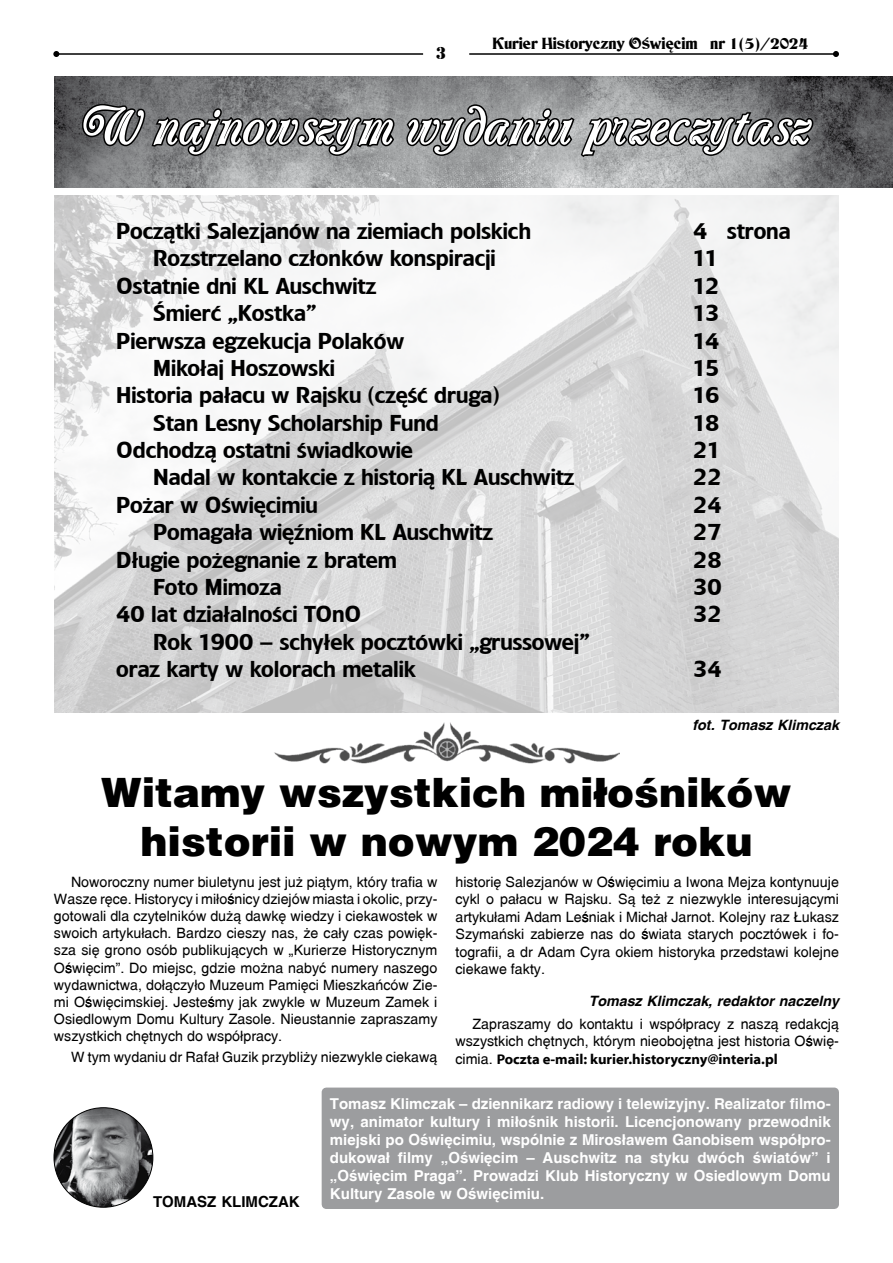
<style>
.page{position:relative;width:893px;height:1263px;background:#fff}
.page>*{position:absolute;margin:0;border:0;box-sizing:border-box;transform-origin:0 0}
.t1{font:55.5px "EFN Jessica";color:#fff}
.t2{font:900 40.5px/48.6px "Switzerland";color:#000;text-align:center}
.t3{font:21px/27.5px "EFN Tess";color:#000}
.t4{font:18px "Frontierpl";color:#000}
.t5{font:15.75px "EFN Werset";color:#000}
.t6{font:700 15px/18px "Switzerland";color:#fff;text-align:justify}
.t7{font:700 15px "Switzerland";color:#000}
.t8{font:14.25px/17.1px "Switzerland";color:#000;text-align:justify}
.t9{font:italic 700 14.25px "Switzerland";color:#000}
.t10{font:700 14.25px "Myriad Web Pro";color:#000}
.s1{font-family:"Switzerland";font-weight:400}
</style>
<div class="page">
<hr style="left:469px;top:53px;width:367px;height:2px;background:#000">
<svg style="left:833px;top:51px;width:6px;height:6px"></svg>
<hr style="left:56px;top:53px;width:367px;height:2px;background:#000">
<svg style="left:53px;top:51px;width:6px;height:6px"></svg>
<div style="left:322px;top:1087px;width:517px;height:122px;background:#9c9d9f"></div>
<img style="left:54px;top:77px;width:839px;height:110px">
<svg style="left:80px;top:102px;width:316px;height:86px;background:#6c6d6e"></svg>
<svg style="left:405px;top:103px;width:410px;height:85px;background:#7e7f80"></svg>
<img style="left:54px;top:1108px;width:99px;height:99px;border-radius:50px">
<img style="left:274px;top:722px;width:345px;height:42px">
<img style="left:54px;top:196px;width:785px;height:516px">
<p class="t4" style="left:436px;top:43px;width:12px">3</p>
<p class="t5" style="left:492px;top:33px;width:317px">Kurier Historyczny Oświęcim nr 1(5)/2024</p>
<h1 class="t1" style="left:82px;top:91px;width:730px">W najnowszym wydaniu przeczytasz</h1>
<h3 class="t3" style="left:116px;top:218px;width:416px">Początki Salezjanów na ziemiach polskich</h3>
<h3 class="t3" style="left:693px;top:218px;width:99px">4 strona</h3>
<h3 class="t3" style="left:153px;top:245px;width:344px">Rozstrzelano członków konspiracji</h3>
<h3 class="t3" style="left:693px;top:245px;width:25px">11</h3>
<h3 class="t3" style="left:116px;top:272px;width:261px">Ostatnie dni KL Auschwitz</h3>
<h3 class="t3" style="left:693px;top:272px;width:28px">12</h3>
<h3 class="t3" style="left:153px;top:300px;width:164px">Śmierć „Kostka”</h3>
<h3 class="t3" style="left:693px;top:300px;width:28px">13</h3>
<h3 class="t3" style="left:116px;top:327px;width:289px">Pierwsza egzekucja Polaków</h3>
<h3 class="t3" style="left:693px;top:327px;width:28px">14</h3>
<h3 class="t3" style="left:153px;top:355px;width:183px">Mikołaj Hoszowski</h3>
<h3 class="t3" style="left:693px;top:355px;width:28px">15</h3>
<h3 class="t3" style="left:116px;top:382px;width:385px">Historia pałacu w Rajsku (część druga)</h3>
<h3 class="t3" style="left:693px;top:382px;width:28px">16</h3>
<h3 class="t3" style="left:153px;top:409px;width:287px">Stan Lesny Scholarship Fund</h3>
<h3 class="t3" style="left:693px;top:409px;width:28px">18</h3>
<h3 class="t3" style="left:116px;top:437px;width:298px">Odchodzą ostatni świadkowie</h3>
<h3 class="t3" style="left:693px;top:437px;width:28px">21</h3>
<h3 class="t3" style="left:153px;top:464px;width:423px">Nadal w kontakcie z historią KL Auschwitz</h3>
<h3 class="t3" style="left:693px;top:464px;width:30px">22</h3>
<h3 class="t3" style="left:116px;top:491px;width:203px">Pożar w Oświęcimiu</h3>
<h3 class="t3" style="left:693px;top:491px;width:30px">24</h3>
<h3 class="t3" style="left:153px;top:519px;width:341px">Pomagała więźniom KL Auschwitz</h3>
<h3 class="t3" style="left:693px;top:519px;width:30px">27</h3>
<h3 class="t3" style="left:116px;top:546px;width:282px">Długie pożegnanie z bratem</h3>
<h3 class="t3" style="left:693px;top:546px;width:30px">28</h3>
<h3 class="t3" style="left:153px;top:574px;width:130px">Foto Mimoza</h3>
<h3 class="t3" style="left:693px;top:574px;width:30px">30</h3>
<h3 class="t3" style="left:116px;top:601px;width:246px">40 lat działalności TOnO</h3>
<h3 class="t3" style="left:693px;top:601px;width:30px">32</h3>
<h3 class="t3" style="left:116px;top:628px;width:475px;text-indent:37px">Rok 1900 – schyłek pocztówki „grussowej” oraz karty w kolorach metalik</h3>
<h3 class="t3" style="left:693px;top:656px;width:30px">34</h3>
<p class="t9" style="left:692px;top:717px;width:148px">fot. Tomasz Klimczak</p>
<h2 class="t2" style="left:101px;top:770px;width:692px">Witamy wszystkich miłośników historii w nowym 2024 roku</h2>
<p class="t8" style="left:54px;top:873px;width:385px;text-indent:17px">Noworoczny numer biuletynu jest już piątym, który trafia w Wasze ręce. Historycy i miłośnicy dziejów miasta i okolic, przy&shy;gotowali dla czytelników dużą dawkę wiedzy i ciekawostek w swoich artykułach. Bardzo cieszy nas, że cały czas powięk&shy;sza się grono osób publikujących w „Kurierze Historycznym Oświęcim”. Do miejsc, gdzie można nabyć numery naszego wydawnictwa, dołączyło Muzeum Pamięci Mieszkańców Zie&shy;mi Oświęcimskiej. Jesteśmy jak zwykle w Muzeum Zamek i Osiedlowym Domu Kultury Zasole. Nieustannie zapraszamy wszystkich chętnych do współpracy.</p>
<p class="t8" style="left:71px;top:1049px;width:368px">W tym wydaniu dr Rafał Guzik przybliży niezwykle ciekawą</p>
<p class="t8" style="left:455px;top:873px;width:385px">historię Salezjanów w Oświęcimiu a Iwona Mejza kontynuuje cykl o pałacu w Rajsku. Są też z niezwykle interesującymi artykułami Adam Leśniak i Michał Jarnot. Kolejny raz Łukasz Szymański zabierze nas do świata starych pocztówek i fo&shy;tografii, a dr Adam Cyra okiem historyka przedstawi kolejne ciekawe fakty.</p>
<p class="t9" style="left:589px;top:992px;width:252px">Tomasz Klimczak, redaktor naczelny</p>
<p class="t8" style="left:455px;top:1016px;width:385px;text-align:right">Zapraszamy do kontaktu i współpracy z naszą redakcją wszystkich chętnych, którym nieobojętna jest historia Oświę-</p>
<p class="t10" style="left:455px;top:1051px;width:324px"><span class="s1">cimia.</span> Poczta e-mail: kurier.historyczny@interia.pl</p>
<p class="t7" style="left:153px;top:1192px;width:22px">Toma</p>
<p class="t7" style="left:197px;top:1192px;width:83px">sz klimczak</p>
<p class="t6" style="left:330px;top:1095px;width:502px">Tomasz Klimczak – dziennikarz radiowy i telewizyjny. Realizator filmo&shy;wy, animator kultury i miłośnik historii. Licencjonowany przewodnik miejski po Oświęcimiu, wspólnie z Mirosławem Ganobisem współpro&shy;dukował filmy „Oświęcim – Auschwitz na styku dwóch światów” i „Oświęcim Praga”. Prowadzi Klub Historyczny w Osiedlowym Domu Kultury Zasole w Oświęcimiu.</p>
</div>
